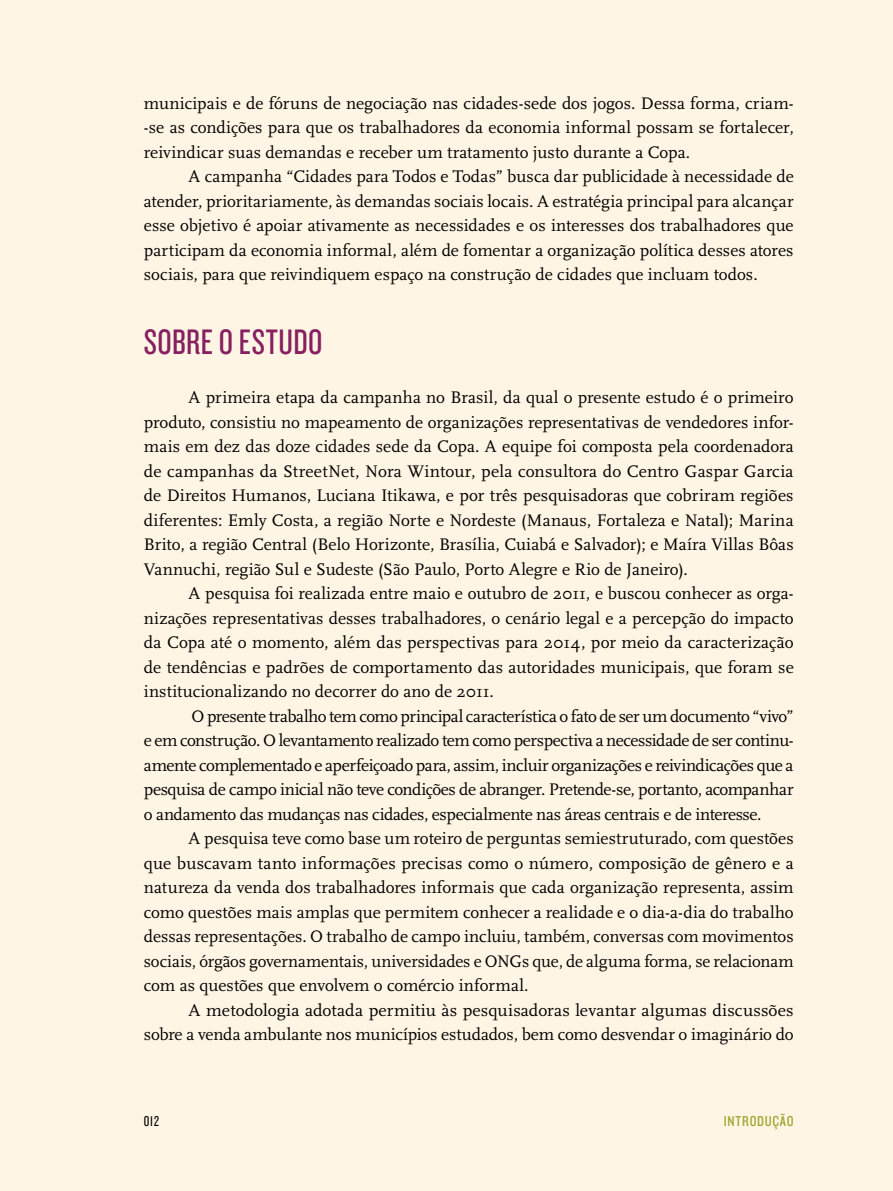
<style>
.page{position:relative;width:893px;height:1191px;background:#fff5e4}
.page>*{position:absolute;margin:0;border:0;box-sizing:border-box;transform-origin:0 0}
.t1{font:36.75px "Knockout HTF28 Junior Featherwt";color:#87226c}
.t2{font:17.5px/24.5px "Scala";letter-spacing:-.005em;color:#000;text-align:justify}
.t3{font:14.88px "Knockout HTF29 Junior Liteweight";color:#9ead35}
.t4{font:14.88px "Knockout HTF28 Junior Featherwt";color:#000}
</style>
<div class="page">
<p class="t2" style="left:144px;top:91px;width:651px">municipais e de fóruns de negociação nas cidades-sede dos jogos. Dessa forma, criam--se as condições para que os trabalhadores da economia informal possam se fortalecer, reivindicar suas demandas e receber um tratamento justo durante a Copa.</p>
<p class="t2" style="left:144px;top:165px;width:651px;text-indent:45px">A campanha “Cidades para Todos e Todas” busca dar publicidade à necessidade de atender, prioritariamente, às demandas sociais locais. A estratégia principal para alcançar esse objetivo é apoiar ativamente as necessidades e os interesses dos trabalhadores que participam da economia informal, além de fomentar a organização política desses atores sociais, para que reivindiquem espaço na construção de cidades que incluam todos.</p>
<h1 class="t1" style="left:144px;top:323px;width:110px">SOBRE O ESTUD</h1>
<h1 class="t1" style="left:308px;top:323px;width:16px">O</h1>
<p class="t2" style="left:144px;top:385px;width:651px;text-indent:45px">A primeira etapa da campanha no Brasil, da qual o presente estudo é o primeiro produto, consistiu no mapeamento de organizações representativas de vendedores infor&shy;mais em dez das doze cidades sede da Copa. A equipe foi composta pela coordenadora de campanhas da StreetNet, Nora Wintour, pela consultora do Centro Gaspar Garcia de Direitos Humanos, Luciana Itikawa, e por três pesquisadoras que cobriram regiões diferentes: Emly Costa, a região Norte e Nordeste (Manaus, Fortaleza e Natal); Marina Brito, a região Central (Belo Horizonte, Brasília, Cuiabá e Salvador); e Maíra Villas Bôas Vannuchi, região Sul e Sudeste (São Paulo, Porto Alegre e Rio de Janeiro).</p>
<p class="t2" style="left:144px;top:581px;width:651px;text-indent:45px">A pesquisa foi realizada entre maio e outubro de 2011, e buscou conhecer as orga&shy;nizações representativas desses trabalhadores, o cenário legal e a percepção do impacto da Copa até o momento, além das perspectivas para 2014, por meio da caracterização de tendências e padrões de comportamento das autoridades municipais, que foram se institucionalizando no decorrer do ano de 2011.</p>
<p class="t2" style="left:144px;top:704px;width:651px;text-indent:48px">O presente trabalho tem como principal característica o fato de ser um documento “vivo” e em construção. O levantamento realizado tem como perspectiva a necessidade de ser continu&shy;amente complementado e aperfeiçoado para, assim, incluir organizações e reivindicações que a pesquisa de campo inicial não teve condições de abranger. Pretende-se, portanto, acompanhar o andamento das mudanças nas cidades, especialmente nas áreas centrais e de interesse.</p>
<p class="t2" style="left:144px;top:826px;width:651px;text-indent:45px">A pesquisa teve como base um roteiro de perguntas semiestruturado, com questões que buscavam tanto informações precisas como o número, composição de gênero e a natureza da venda dos trabalhadores informais que cada organização representa, assim como questões mais amplas que permitem conhecer a realidade e o dia-a-dia do trabalho dessas representações. O trabalho de campo incluiu, também, conversas com movimentos sociais, órgãos governamentais, universidades e ONGs que, de alguma forma, se relacionam com as questões que envolvem o comércio informal.</p>
<p class="t2" style="left:144px;top:998px;width:651px;text-align:right">A metodologia adotada permitiu às pesquisadoras levantar algumas discussões<br>sobre a venda ambulante nos municípios estudados, bem como desvendar o imaginário do</p>
<p class="t4" style="left:144px;top:1113px;width:17px">012</p>
<p class="t3" style="left:724px;top:1113px;width:70px">INTRODUÇÃO</p>
</div>
